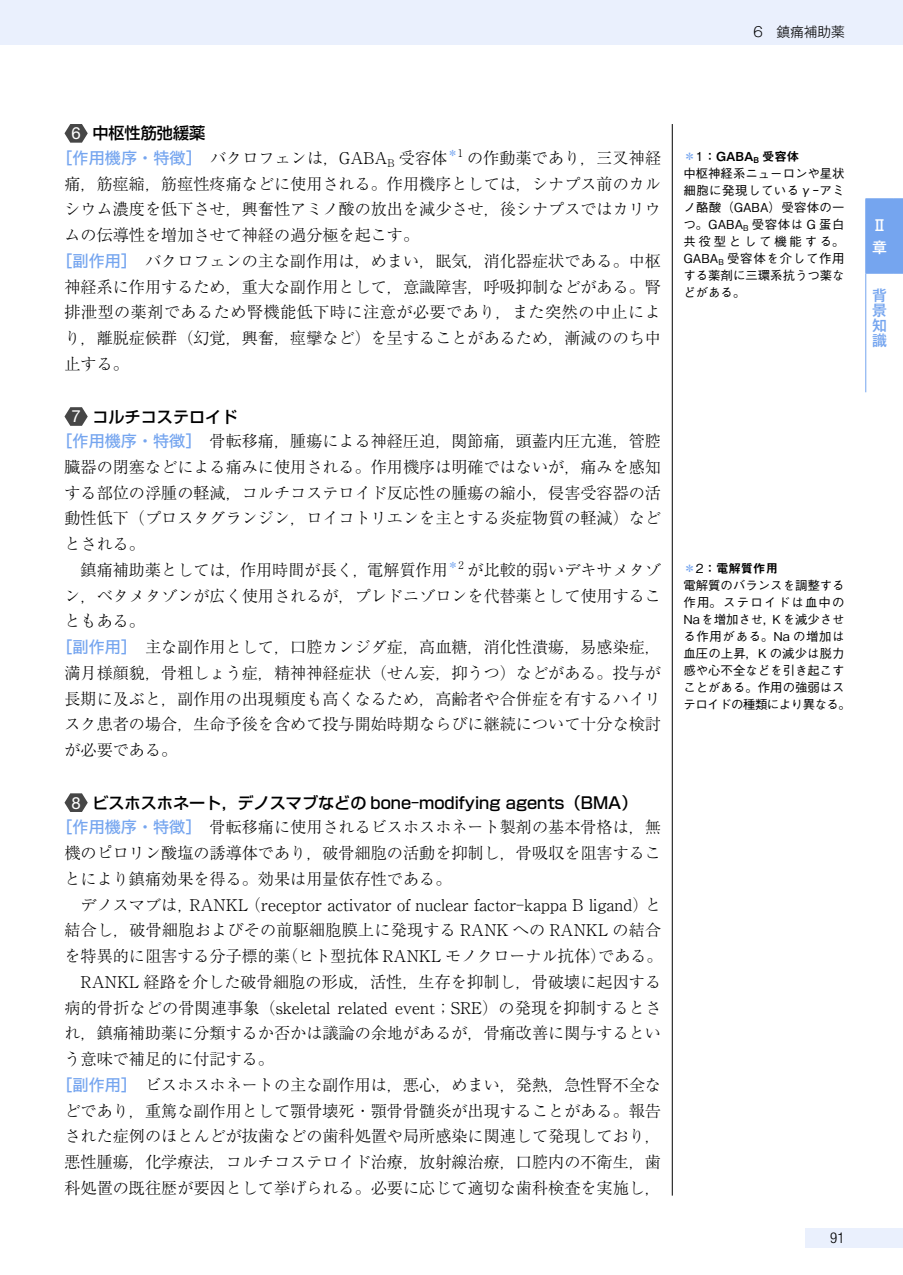
<style>
.page{position:relative;width:903px;height:1275px;background:#fff}
.page>*{position:absolute;margin:0;border:0;box-sizing:border-box;transform-origin:0 0}
.t1{font:300 16.1px "Ryumin Pr 6 N";color:#000}
.t2{font:500 16.1px "Shin Go Pr 6 N";color:#000}
.t3{font:300 16.1px "Ryumin Pr 6 N";letter-spacing:.03em;color:#000}
.t4{font:500 14.88px/14.9px "Gothic MB101 Pr 6 N";color:#75a5ef;text-align:justify}
.t5{font:300 condensed 14.88px "Helvetica Neue LT Std";color:#000}
.t6{font:500 14.88px/22.1px "Gothic MB101 Pr 6 N";color:#fff}
.t7{font:300 13.65px "Gothic MB101 Pr 6 N";color:#000}
.t8{font:500 12.42px/17px "Gothic BBB Pr 6 N";color:#000;text-align:justify}
.t9{font:12.42px "Midashi Go Pr 6 N MB31";color:#000}
.s1{font-family:"Helvetica LT Std Fractions";font-weight:400;font-size:16.8px;color:#fff}
.s2{font-family:"Hira Kaku Pro N W5";font-weight:400;color:#75a5ef}
.s3{font-family:"Gothic BBB Pr 6 N";font-weight:500;color:#75a5ef}
.s4{font-family:"Gothic BBB Pr 6 N";font-weight:500}
</style>
<div class="page">
<div style="left:805px;top:1228px;width:98px;height:20px;background:#eaf0fd"></div>
<hr style="left:672px;top:124px;width:1px;height:1072px;background:#000">
<div style="left:0;top:0;width:903px;height:45px;background:#eaf0fd"></div>
<svg style="left:64px;top:124px;width:24px;height:19px"></svg>
<svg style="left:64px;top:407px;width:24px;height:19px"></svg>
<svg style="left:64px;top:793px;width:24px;height:19px"></svg>
<hr style="left:865px;top:274px;width:1px;height:118px;background:#75a5ef">
<div style="left:865px;top:198px;width:38px;height:76px;background:#75a5ef"></div>
<p class="t7" style="left:753px;top:20px;width:93px">6　鎮痛補助薬</p>
<p class="t2" style="left:71px;top:120px;width:135px"><span class="s1">6</span> 中枢性筋弛緩薬</p>
<p class="t1" style="left:56px;top:145px;width:606px"><span class="s2">［作用機序・特徴］　</span>バクロフェンは，GABA<sub>B</sub> 受容体<sup>＊</sup><sup>1</sup> の作動薬であり，三叉神経</p>
<p class="t1" style="left:64px;top:171px;width:598px">痛，筋痙縮，筋痙性疼痛などに使用される。作用機序としては，シナプス前のカル</p>
<p class="t1" style="left:64px;top:197px;width:598px">シウム濃度を低下させ，興奮性アミノ酸の放出を減少させ，後シナプスではカリウ</p>
<p class="t1" style="left:64px;top:223px;width:356px">ムの伝導性を増加させて神経の過分極を起こす。</p>
<p class="t1" style="left:56px;top:248px;width:606px"><span class="s2">［副作用］　</span>バクロフェンの主な副作用は，めまい，眠気，消化器症状である。中枢</p>
<p class="t1" style="left:64px;top:274px;width:598px">神経系に作用するため，重大な副作用として，意識障害，呼吸抑制などがある。腎</p>
<p class="t3" style="left:64px;top:300px;width:598px">排泄型の薬剤であるため腎機能低下時に注意が必要であり，また突然の中止によ</p>
<p class="t1" style="left:64px;top:325px;width:598px">り，離脱症候群（幻覚，興奮，痙攣など）を呈することがあるため，漸減ののち中</p>
<p class="t1" style="left:64px;top:351px;width:66px">止する。</p>
<p class="t2" style="left:71px;top:403px;width:168px"><span class="s1">7</span> コルチコステロイド</p>
<p class="t1" style="left:56px;top:428px;width:606px"><span class="s2">［作用機序・特徴］　</span>骨転移痛，腫瘍による神経圧迫，関節痛，頭蓋内圧亢進，管腔</p>
<p class="t1" style="left:64px;top:454px;width:598px">臓器の閉塞などによる痛みに使用される。作用機序は明確ではないが，痛みを感知</p>
<p class="t1" style="left:64px;top:480px;width:598px">する部位の浮腫の軽減，コルチコステロイド反応性の腫瘍の縮小，侵害受容器の活</p>
<p class="t1" style="left:64px;top:506px;width:598px">動性低下（プロスタグランジン，ロイコトリエンを主とする炎症物質の軽減）など</p>
<p class="t1" style="left:64px;top:531px;width:82px">とされる。</p>
<p class="t1" style="left:64px;top:557px;width:598px">　鎮痛補助薬としては，作用時間が長く，電解質作用<sup>＊</sup><sup>2</sup> が比較的弱いデキサメタゾ</p>
<p class="t1" style="left:64px;top:583px;width:598px">ン，ベタメタゾンが広く使用されるが，プレドニゾロンを代替薬として使用するこ</p>
<p class="t1" style="left:64px;top:609px;width:82px">ともある。</p>
<p class="t1" style="left:56px;top:634px;width:606px"><span class="s2">［副作用］　</span>主な副作用として，口腔カンジダ症，高血糖，消化性潰瘍，易感染症，</p>
<p class="t1" style="left:64px;top:660px;width:598px">満月様顔貌，骨粗しょう症，精神神経症状（せん妄，抑うつ）などがある。投与が</p>
<p class="t1" style="left:64px;top:686px;width:598px">長期に及ぶと，副作用の出現頻度も高くなるため，高齢者や合併症を有するハイリ</p>
<p class="t1" style="left:64px;top:712px;width:598px">スク患者の場合，生命予後を含めて投与開始時期ならびに継続について十分な検討</p>
<p class="t1" style="left:64px;top:737px;width:114px">が必要である。</p>
<p class="t2" style="left:71px;top:789px;width:567px"><span class="s1">8</span> ビスホスホネート，デノスマブなどの bone‒modifying agents（BMA）</p>
<p class="t1" style="left:56px;top:815px;width:606px"><span class="s2">［作用機序・特徴］　</span>骨転移痛に使用されるビスホスホネート製剤の基本骨格は，無</p>
<p class="t1" style="left:64px;top:840px;width:598px">機のピロリン酸塩の誘導体であり，破骨細胞の活動を抑制し，骨吸収を阻害するこ</p>
<p class="t1" style="left:64px;top:866px;width:388px">とにより鎮痛効果を得る。効果は用量依存性である。</p>
<p class="t1" style="left:64px;top:892px;width:598px">　デノスマブは，RANKL（receptor activator of nuclear factor‒kappa B ligand）と</p>
<p class="t1" style="left:64px;top:918px;width:598px">結合し，破骨細胞およびその前駆細胞膜上に発現する RANK への RANKL の結合</p>
<p class="t1" style="left:64px;top:943px;width:600px">を特異的に阻害する分子標的薬（ヒト型抗体 RANKL モノクローナル抗体）である。</p>
<p class="t1" style="left:64px;top:969px;width:598px">　RANKL 経路を介した破骨細胞の形成，活性，生存を抑制し，骨破壊に起因する</p>
<p class="t1" style="left:64px;top:995px;width:598px">病的骨折などの骨関連事象（skeletal related event；SRE）の発現を抑制するとさ</p>
<p class="t1" style="left:64px;top:1021px;width:598px">れ，鎮痛補助薬に分類するか否かは議論の余地があるが，骨痛改善に関与するとい</p>
<p class="t1" style="left:64px;top:1046px;width:211px">う意味で補足的に付記する。</p>
<p class="t1" style="left:56px;top:1072px;width:606px"><span class="s2">［副作用］　</span>ビスホスホネートの主な副作用は，悪心，めまい，発熱，急性腎不全な</p>
<p class="t1" style="left:64px;top:1098px;width:598px">どであり，重篤な副作用として顎骨壊死・顎骨骨髄炎が出現することがある。報告</p>
<p class="t1" style="left:64px;top:1123px;width:598px">された症例のほとんどが抜歯などの歯科処置や局所感染に関連して発現しており，</p>
<p class="t1" style="left:64px;top:1149px;width:598px">悪性腫瘍，化学療法，コルチコステロイド治療，放射線治療，口腔内の不衛生，歯</p>
<p class="t1" style="left:64px;top:1175px;width:598px">科処置の既往歴が要因として挙げられる。必要に応じて適切な歯科検査を実施し，</p>
<p class="t9" style="left:683px;top:146px;width:117px"><span class="s3">＊</span><span class="s4">1</span>：GABA<sub>B</sub> 受容体</p>
<p class="t8" style="left:683px;top:164px;width:163px">中枢神経系ニューロンや星状細胞に発現しているγ‒アミノ酪酸（GABA）受容体の一つ。GABA<sub>B</sub> 受容体は G 蛋白共役型として機能する。GABA<sub>B</sub> 受容体を介して作用する薬剤に三環系抗うつ薬などがある。</p>
<p class="t9" style="left:683px;top:558px;width:96px"><span class="s3">＊</span><span class="s4">2</span>：電解質作用</p>
<p class="t8" style="left:683px;top:576px;width:169px;text-align:left">電解質のバランスを調整する作用。ステロイドは血中の<br>Naを増加させ，Kを減少させる作用がある。Na の増加は血圧の上昇，K の減少は脱力感や心不全などを引き起こすことがある。作用の強弱はステロイドの種類により異なる。</p>
<p class="t5" style="left:830px;top:1229px;width:16px">91</p>
<p class="t6" style="left:872px;top:213px;width:16px">Ⅱ章</p>
<p class="t4" style="left:872px;top:287px;width:16px">背景知識</p>
</div>
